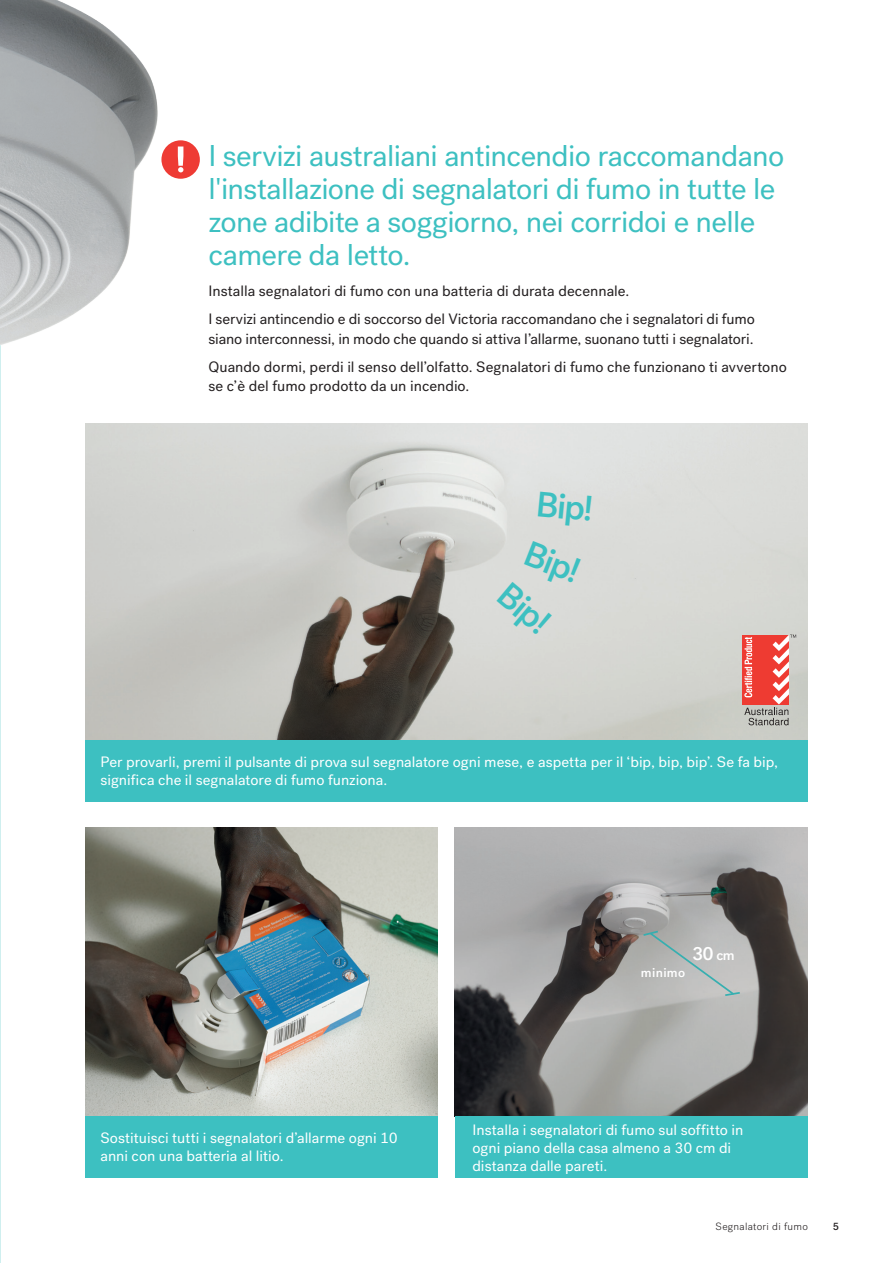
<style>
.page{position:relative;width:893px;height:1263px;background:#fff}
.page>*{position:absolute;margin:0;border:0;box-sizing:border-box;transform-origin:0 0}
.t1{font:500 35.4px "Post Grotesk";color:#3dc0c1}
.t2{font:30px/33px "Post Grotesk";letter-spacing:-.02em;color:#3dc0c1}
.t3{font:500 18.75px "Post Grotesk";color:#fff}
.t4{font:15px/19.5px "Post Grotesk";letter-spacing:-.005em;color:#231f20}
.t5{font:15px/18px "Post Grotesk";color:#fff}
.t6{font:500 12.75px "Post Grotesk";letter-spacing:.025em;color:#fff}
.t7{font:300 10.5px "Post Grotesk";letter-spacing:.03em;color:#231f20}
.t8{font:500 10.5px "Post Grotesk";color:#231f20}
.s1{font-size:13.95px}
</style>
<div class="page">
<img style="left:0;top:0;width:158px;height:376px">
<img style="left:455px;top:827px;width:353px;height:289px">
<img style="left:85px;top:424px;width:723px;height:316px">
<img style="left:85px;top:827px;width:353px;height:289px">
<div style="left:85px;top:1116px;width:353px;height:62px;background:#3dc0c1"></div>
<div style="left:85px;top:740px;width:723px;height:61px;background:#3dc0c1"></div>
<div style="left:455px;top:1116px;width:353px;height:62px;background:#3dc0c1"></div>
<svg style="left:641px;top:929px;width:101px;height:68px;background:#b5b9b8"></svg>
<svg style="left:161px;top:140px;width:39px;height:39px"></svg>
<div style="left:742px;top:635px;width:47px;height:69px;background:#ee3b32"></div>
<svg style="left:744px;top:635px;width:52px;height:90px"></svg>
<p class="t2" style="left:208px;top:139px;width:578px">I servizi australiani antincendio raccomandano l'installazione di segnalatori di fumo in tutte le zone adibite a soggiorno, nei corridoi e nelle camere da letto.</p>
<p class="t4" style="left:208px;top:281px;width:423px">Installa segnalatori di fumo con una batteria di durata decennale.</p>
<p class="t4" style="left:208px;top:309px;width:548px">I servizi antincendio e di soccorso del Victoria raccomandano che i segnalatori di fumo siano interconnessi, in modo che quando si attiva l’allarme, suonano tutti i segnalatori.</p>
<p class="t4" style="left:208px;top:357px;width:580px">Quando dormi, perdi il senso dell’olfatto. Segnalatori di fumo che funzionano ti avvertono se c’è del fumo prodotto da un incendio.</p>
<p class="t1" style="left:539px;top:482px;width:58px;rotate:6deg">Bip!</p>
<p class="t1" style="left:534px;top:532px;width:58px;rotate:22deg">Bip!</p>
<p class="t1" style="left:516px;top:573px;width:58px;rotate:40deg">Bip!</p>
<p class="t5" style="left:100px;top:753px;width:679px">Per provarli, premi il pulsante di prova sul segnalatore ogni mese, e aspetta per il ‘bip, bip, bip’. Se fa bip, significa che il segnalatore di fumo funziona.</p>
<p class="t6" style="left:641px;top:964px;width:46px">minimo</p>
<p class="t3" style="left:692px;top:942px;width:44px">30 <span class="s1">cm</span></p>
<p class="t5" style="left:100px;top:1129px;width:299px">Sostituisci tutti i segnalatori d’allarme ogni 10 anni con una batteria al litio.</p>
<p class="t5" style="left:472px;top:1121px;width:272px">Installa i segnalatori di fumo sul soffitto in ogni piano della casa almeno a 30 cm di distanza dalle pareti.</p>
<p class="t7" style="left:716px;top:1220px;width:94px">Segnalatori di fumo</p>
<p class="t8" style="left:833px;top:1219px;width:8px">5</p>
</div>
